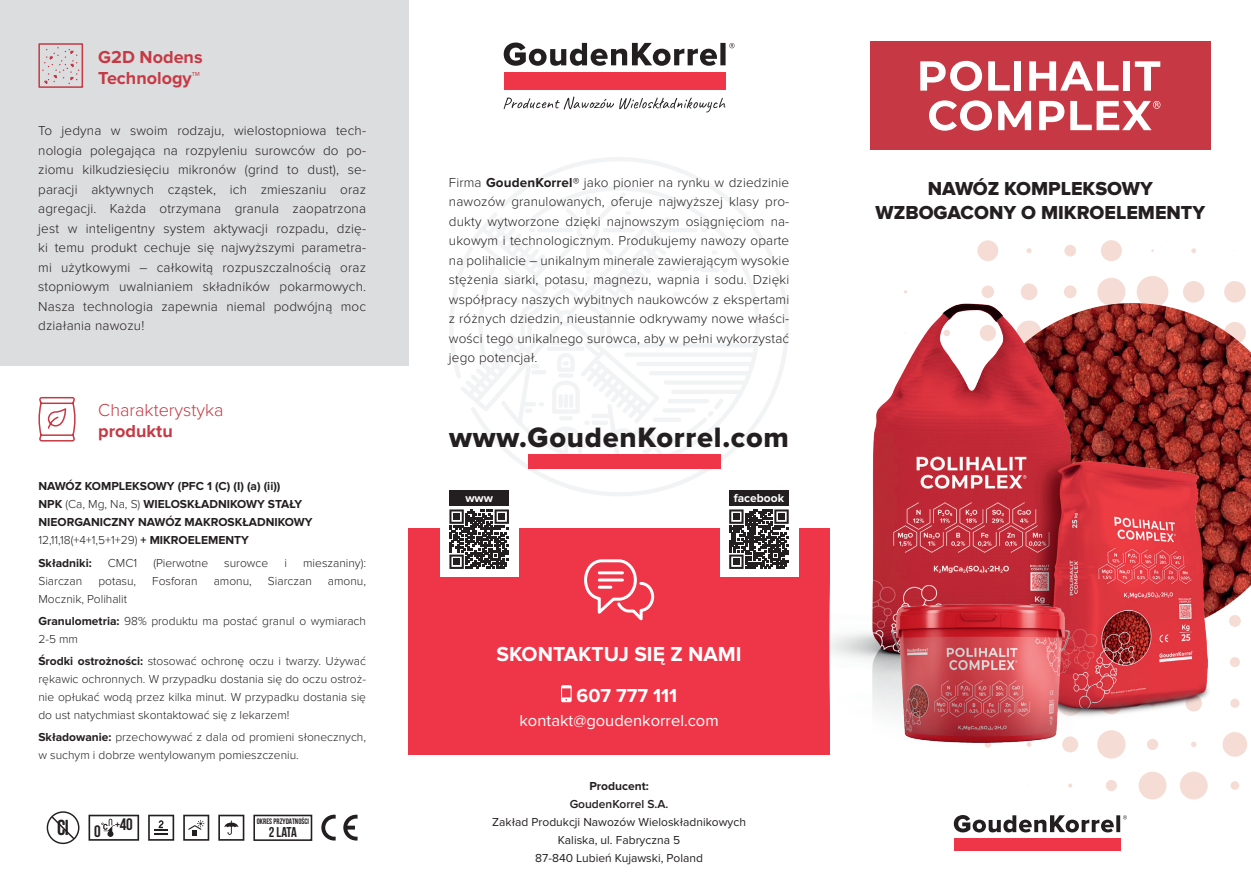
<style>
.page{position:relative;width:1251px;height:893px;background:#fff}
.page>*{position:absolute;margin:0;border:0;box-sizing:border-box;transform-origin:0 0}
.t1{font:29.1px "Proxima Nova Extrabld";letter-spacing:.025em;color:#231f20}
.t2{font:700 21.75px "Bebas Neue Pro";color:#231f20}
.t3{font:700 21px "Proxima Nova";color:#fff}
.t4{font:19.5px/23.4px "Proxima Nova Extrabld";color:#231f20;text-align:center}
.t5{font:700 19.5px "Proxima Nova";color:#fff}
.t6{font:700 18px/21px "Proxima Nova";color:#c63944}
.t7{font:300 18px "Proxima Nova";color:#c63944}
.t8{font:700 16.65px "Bebas Neue";color:#231f20}
.t9{font:16.5px "Proxima Nova";color:#fff}
.t10{font:700 14.25px "Bebas Neue";color:#231f20}
.t11{font:300 13.5px/19.5px "Proxima Nova";letter-spacing:.01em;color:#231f20;text-align:justify}
.t12{font:300 12px/18px "Proxima Nova";color:#231f20}
.t13{font:700 12px/18px "Proxima Nova";color:#231f20}
.t14{font:12px/18px "Proxima Nova";color:#231f20;text-align:center}
.t15{font:600 12px "Proxima Nova";color:#231f20}
.t16{font:700 12px "Proxima Nova";color:#fff}
.t17{font:700 7.95px "Bebas Neue";color:#231f20}
.s1{font-weight:300}
.s2{font-weight:700}
.s3{font-size:12.6px}
</style>
<div class="page">
<div style="left:0;top:0;width:408px;height:366px;background:#dcdddf"></div>
<svg style="left:450px;top:157px;width:338px;height:339px"></svg>
<div style="left:503px;top:73px;width:222px;height:17px;background:#ee3648"></div>
<svg style="left:503px;top:43px;width:231px;height:23px"></svg>
<svg style="left:503px;top:97px;width:222px;height:15px"></svg>
<svg style="left:38px;top:396px;width:38px;height:46px"></svg>
<div style="left:528px;top:454px;width:192px;height:14px;background:#ee3648"></div>
<div style="left:408px;top:528px;width:421px;height:227px;background:#ee3648"></div>
<svg style="left:561px;top:685px;width:10px;height:17px"></svg>
<svg style="left:584px;top:559px;width:71px;height:62px"></svg>
<svg style="left:38px;top:43px;width:46px;height:45px"></svg>
<div style="left:440px;top:483px;width:78px;height:94px;background:#fff"></div>
<div style="left:449px;top:490px;width:60px;height:16px;background:#231f20"></div>
<div style="left:719px;top:483px;width:79px;height:94px;background:#fff"></div>
<div style="left:729px;top:490px;width:59px;height:16px;background:#231f20"></div>
<svg style="left:449px;top:509px;width:60px;height:60px"></svg>
<svg style="left:729px;top:509px;width:59px;height:60px"></svg>
<svg style="left:148px;top:815px;width:26px;height:26px"></svg>
<svg style="left:218px;top:815px;width:26px;height:26px"></svg>
<svg style="left:183px;top:815px;width:26px;height:26px"></svg>
<svg style="left:88px;top:815px;width:51px;height:26px"></svg>
<div style="left:253px;top:815px;width:59px;height:26px;border:2px solid #231f20"></div>
<svg style="left:343px;top:815px;width:14px;height:25px"></svg>
<svg style="left:321px;top:815px;width:14px;height:25px"></svg>
<div style="left:47px;top:811px;width:32px;height:33px;border:1px solid #231f20;border-radius:50%"></div>
<svg style="left:50px;top:815px;width:26px;height:26px"></svg>
<div style="left:953px;top:838px;width:166px;height:12px;background:#ee3648"></div>
<svg style="left:953px;top:815px;width:173px;height:17px"></svg>
<div style="left:870px;top:42px;width:340px;height:108px;background:#c63944"></div>
<svg style="left:1134px;top:61px;width:25px;height:30px"></svg>
<div style="left:1014px;top:61px;width:7px;height:30px;background:#fff"></div>
<div style="left:1123px;top:61px;width:6px;height:30px;background:#fff"></div>
<svg style="left:988px;top:61px;width:21px;height:30px"></svg>
<svg style="left:920px;top:61px;width:61px;height:30px"></svg>
<svg style="left:929px;top:100px;width:62px;height:31px"></svg>
<svg style="left:998px;top:101px;width:32px;height:29px"></svg>
<svg style="left:1039px;top:101px;width:25px;height:29px"></svg>
<svg style="left:1029px;top:61px;width:89px;height:30px"></svg>
<svg style="left:1070px;top:101px;width:90px;height:29px"></svg>
<svg style="left:1068px;top:783px;width:3px;height:5px"></svg>
<div style="left:1105px;top:780px;width:11px;height:11px;background:#f5dcd5;border-radius:50%"></div>
<div style="left:1138px;top:772px;width:28px;height:27px;background:#f5dcd5;border-radius:50%"></div>
<div style="left:1179px;top:772px;width:28px;height:27px;background:#f5dcd5;border-radius:50%"></div>
<div style="left:1230px;top:781px;width:8px;height:9px;background:#f5dcd5;border-radius:50%"></div>
<img style="left:829px;top:240px;width:421px;height:536px">
<img style="left:829px;top:545px;width:320px;height:228px">
<h3 class="t6" style="left:98px;top:46px;width:106px">G2D Nodens<br>Technology™</h3>
<p class="t11" style="left:38px;top:121px;width:329px">To jedyna w swoim rodzaju, wielostopniowa tech&shy;nologia polegająca na rozpyleniu surowców do po&shy;ziomu kilkudziesięciu mikronów (grind to dust), se&shy;paracji aktywnych cząstek, ich zmieszaniu oraz agregacji. Każda otrzymana granula zaopatrzona jest w inteligentny system aktywacji rozpadu, dzię&shy;ki temu produkt cechuje się najwyższymi parametra&shy;mi użytkowymi – całkowitą rozpuszczalnością oraz stopniowym uwalnianiem składników pokarmowych.<br>Nasza technologia zapewnia niemal podwójną moc działania nawozu!</p>
<h3 class="t7" style="left:98px;top:400px;width:127px">Charakterystyka</h3>
<h3 class="t6" style="left:98px;top:421px;width:76px">produktu</h3>
<p class="t13" style="left:38px;top:478px;width:275px">NAWÓZ KOMPLEKSOWY (PFC 1 (C) (I) (a) (ii))<br>NPK <span class="s1">(Ca, Mg, Na, S)</span> WIELOSKŁADNIKOWY STAŁY NIEORGANICZNY NAWÓZ MAKROSKŁADNIKOWY <span class="s1">12,11,18(+4+1,5+1+29)</span> + MIKROELEMENTY</p>
<p class="t13" style="left:38px;top:554px;width:55px">Składniki:</p>
<p class="t12" style="left:108px;top:554px;width:31px">CMC1</p>
<p class="t12" style="left:153px;top:554px;width:56px">(Pierwotne</p>
<p class="t12" style="left:224px;top:554px;width:46px">surowce</p>
<p class="t12" style="left:284px;top:554px;width:4px">i</p>
<p class="t12" style="left:303px;top:554px;width:64px">mieszaniny):</p>
<p class="t12" style="left:38px;top:572px;width:45px">Siarczan</p>
<p class="t12" style="left:98px;top:572px;width:39px">potasu,</p>
<p class="t12" style="left:152px;top:572px;width:47px">Fosforan</p>
<p class="t12" style="left:214px;top:572px;width:40px">amonu,</p>
<p class="t12" style="left:268px;top:572px;width:45px">Siarczan</p>
<p class="t12" style="left:328px;top:572px;width:40px">amonu,</p>
<p class="t12" style="left:38px;top:588px;width:329px;line-height:22.2px">Mocznik, Polihalit<br><span class="s2">Granulometria:</span> 98% produktu ma postać granul o wymiarach</p>
<p class="t12" style="left:38px;top:628px;width:329px;line-height:22.2px">2-5 mm<br><span class="s2">Środki ostrożności:</span> stosować ochronę oczu i twarzy. Używać</p>
<p class="t12" style="left:38px;top:670px;width:329px;text-align:justify">rękawic ochronnych. W przypadku dostania się do oczu ostroż&shy;nie opłukać wodą przez kilka minut. W przypadku dostania się do ust natychmiast skontaktować się z lekarzem!</p>
<p class="t12" style="left:38px;top:728px;width:329px"><span class="s2">Składowanie:</span> przechowywać z dala od promieni słonecznych, w suchym i dobrze wentylowanym pomieszczeniu.</p>
<p class="t17" style="left:257px;top:817px;width:54px">0KRES PRZYDATNOŚCI</p>
<p class="t8" style="left:115px;top:815px;width:19px"><span class="s3">+</span>40</p>
<h2 class="t2" style="left:57px;top:815px;width:13px">Cl</h2>
<p class="t10" style="left:269px;top:824px;width:30px">2 lata</p>
<p class="t8" style="left:94px;top:822px;width:8px">0</p>
<p class="t11" style="left:449px;top:173px;width:342px">Firma <span class="s2">GoudenKorrel®</span> jako pionier na rynku w dziedzinie nawozów granulowanych, oferuje najwyższej klasy pro&shy;dukty wytworzone dzięki najnowszym osiągnięciom na&shy;ukowym i technologicznym. Produkujemy nawozy oparte na polihalicie – unikalnym minerale zawierającym wysokie stężenia siarki, potasu, magnezu, wapnia i sodu. Dzięki współpracy naszych wybitnych naukowców z ekspertami z różnych dziedzin, nieustannie odkrywamy nowe właści&shy;wości tego unikalnego surowca, aby w pełni wykorzystać jego potencjał.</p>
<h1 class="t1" style="left:449px;top:421px;width:341px">www.GoudenKorrel.com</h1>
<p class="t16" style="left:465px;top:491px;width:29px">www</p>
<p class="t16" style="left:733px;top:491px;width:52px">facebook</p>
<h3 class="t3" style="left:496px;top:642px;width:246px">SKONTAKTUJ SIĘ Z NAMI</h3>
<h3 class="t5" style="left:576px;top:684px;width:102px">607 777 111</h3>
<p class="t9" style="left:519px;top:711px;width:201px">kontakt@goudenkorrel.com</p>
<p class="t13" style="left:589px;top:777px;width:61px">Producent:</p>
<p class="t15" style="left:569px;top:797px;width:100px">GoudenKorrel S.A.</p>
<p class="t14" style="left:492px;top:813px;width:255px">Zakład Produkcji Nawozów Wieloskładnikowych<br>Kaliska, ul. Fabryczna 5<br>87-840 Lubień Kujawski, Poland</p>
<h3 class="t4" style="left:875px;top:177px;width:331px">NAWÓZ KOMPLEKSOWY<br>WZBOGACONY O MIKROELEMENTY</h3>
</div>
